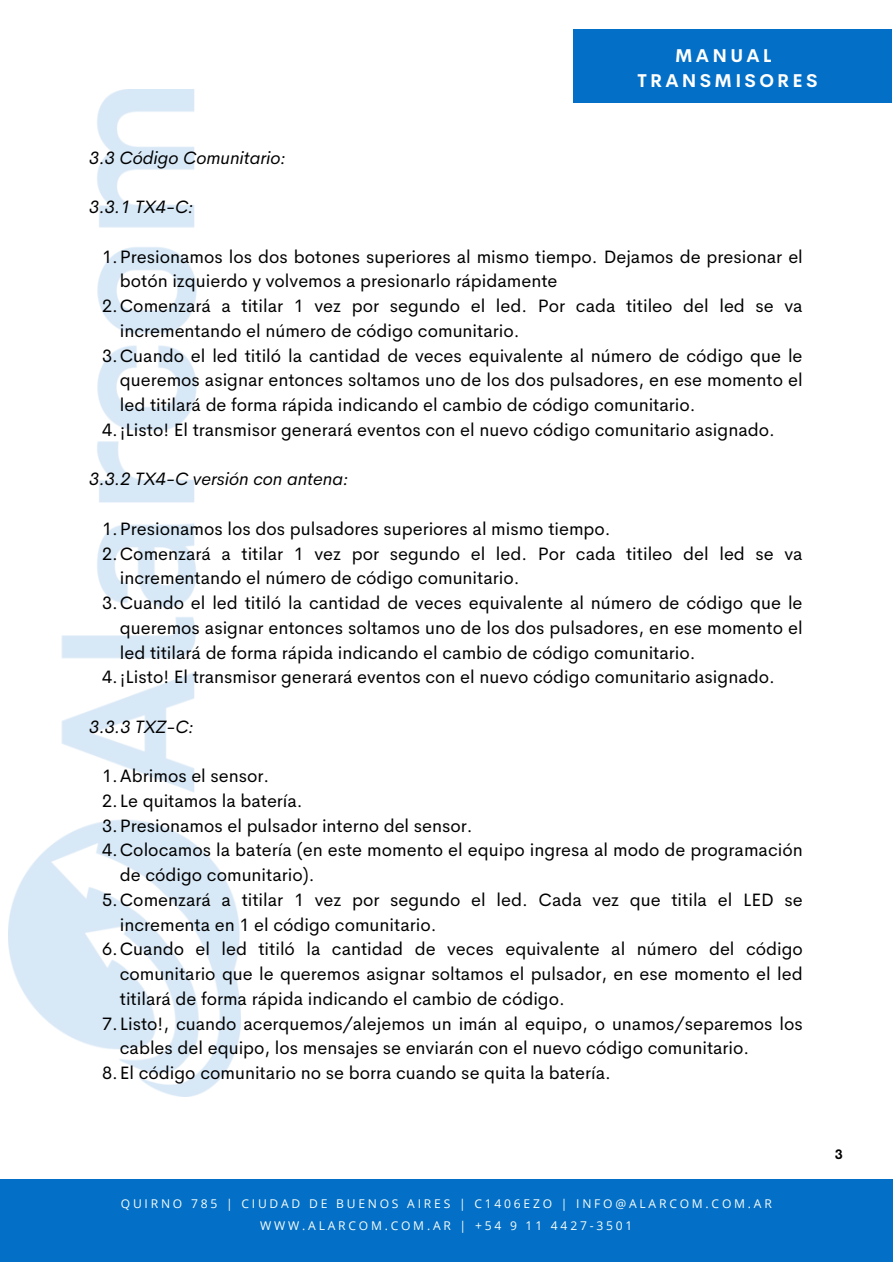
<style>
.page{position:relative;width:893px;height:1264px;background:#fff}
.page>*{position:absolute;margin:0;border:0;box-sizing:border-box;transform-origin:0 0}
.t1{font:700 18.15px/25.2px "Cerebri Sans";letter-spacing:.18em;color:#fff;text-align:center}
.t2{font:18px "Cerebri Sans";color:#000}
.t3{font:italic 18px "Cerebri Sans";color:#000}
.t4{font:700 13.5px "Cerebri Sans";color:#000}
.t5{font:12.15px/21.9px "Open Sans";letter-spacing:.23em;color:#f9fff9;text-align:center}
</style>
<div class="page">
<div style="left:573px;top:29px;width:318px;height:73px;background:#036fc6"></div>
<div style="left:0;top:1179px;width:892px;height:82px;background:#036fc6"></div>
<img style="left:8px;top:90px;width:232px;height:1006px">
<p class="t3" style="left:89px;top:146px;width:198px">3.3 Código Comunitario:</p>
<p class="t3" style="left:89px;top:195px;width:106px">3.3.1 TX4-C:</p>
<p class="t1" style="left:637px;top:43px;width:182px">MANUAL<br>TRANSMISORES</p>
<p class="t2" style="left:102px;top:245px;width:702px">1.Presionamos los dos botones superiores al mismo tiempo. Dejamos de presionar el</p>
<p class="t2" style="left:120px;top:269px;width:439px">botón izquierdo y volvemos a presionarlo rápidamente</p>
<p class="t2" style="left:102px;top:294px;width:702px">2.Comenzará a titilar 1 vez por segundo el led. Por cada titileo del led se va</p>
<p class="t2" style="left:120px;top:319px;width:401px">incrementando el número de código comunitario.</p>
<p class="t2" style="left:102px;top:343px;width:701px">3.Cuando el led titiló la cantidad de veces equivalente al número de código que le</p>
<p class="t2" style="left:120px;top:368px;width:684px">queremos asignar entonces soltamos uno de los dos pulsadores, en ese momento el</p>
<p class="t2" style="left:120px;top:393px;width:577px">led titilará de forma rápida indicando el cambio de código comunitario.</p>
<p class="t2" style="left:102px;top:418px;width:674px">4.¡Listo! El transmisor generará eventos con el nuevo código comunitario asignado.</p>
<p class="t3" style="left:89px;top:467px;width:260px">3.3.2 TX4-C versión con antena:</p>
<p class="t2" style="left:102px;top:517px;width:510px">1.Presionamos los dos pulsadores superiores al mismo tiempo.</p>
<p class="t2" style="left:102px;top:541px;width:702px">2.Comenzará a titilar 1 vez por segundo el led. Por cada titileo del led se va</p>
<p class="t2" style="left:120px;top:566px;width:401px">incrementando el número de código comunitario.</p>
<p class="t2" style="left:102px;top:591px;width:701px">3.Cuando el led titiló la cantidad de veces equivalente al número de código que le</p>
<p class="t2" style="left:120px;top:615px;width:684px">queremos asignar entonces soltamos uno de los dos pulsadores, en ese momento el</p>
<p class="t2" style="left:120px;top:640px;width:577px">led titilará de forma rápida indicando el cambio de código comunitario.</p>
<p class="t2" style="left:102px;top:665px;width:674px">4.¡Listo! El transmisor generará eventos con el nuevo código comunitario asignado.</p>
<p class="t3" style="left:89px;top:714px;width:106px">3.3.3 TXZ-C:</p>
<p class="t2" style="left:102px;top:764px;width:169px">1.Abrimos el sensor.</p>
<p class="t2" style="left:102px;top:789px;width:202px">2.Le quitamos la batería.</p>
<p class="t2" style="left:102px;top:813px;width:372px">3.Presionamos el pulsador interno del sensor.</p>
<p class="t2" style="left:102px;top:838px;width:702px">4.Colocamos la batería (en este momento el equipo ingresa al modo de programación</p>
<p class="t2" style="left:120px;top:863px;width:196px">de código comunitario).</p>
<p class="t2" style="left:102px;top:887px;width:702px">5.Comenzará a titilar 1 vez por segundo el led. Cada vez que titila el LED se</p>
<p class="t2" style="left:120px;top:912px;width:318px">incrementa en 1 el código comunitario.</p>
<p class="t2" style="left:102px;top:937px;width:702px">6.Cuando el led titiló la cantidad de veces equivalente al número del código</p>
<p class="t2" style="left:120px;top:962px;width:684px">comunitario que le queremos asignar soltamos el pulsador, en ese momento el led</p>
<p class="t2" style="left:120px;top:986px;width:446px">titilará de forma rápida indicando el cambio de código.</p>
<p class="t2" style="left:102px;top:1011px;width:702px">7.Listo!, cuando acerquemos/alejemos un imán al equipo, o unamos/separemos los</p>
<p class="t2" style="left:120px;top:1036px;width:631px">cables del equipo, los mensajes se enviarán con el nuevo código comunitario.</p>
<p class="t2" style="left:102px;top:1061px;width:510px">8.El código comunitario no se borra cuando se quita la batería.</p>
<p class="t5" style="left:121px;top:1192px;width:652px">QUIRNO 785 | CIUDAD DE BUENOS AIRES | C1406EZO | INFO@ALARCOM.COM.AR<br>WWW.ALARCOM.COM.AR | +54 9 11 4427-3501</p>
<p class="t4" style="left:834px;top:1145px;width:10px">3</p>
</div>
